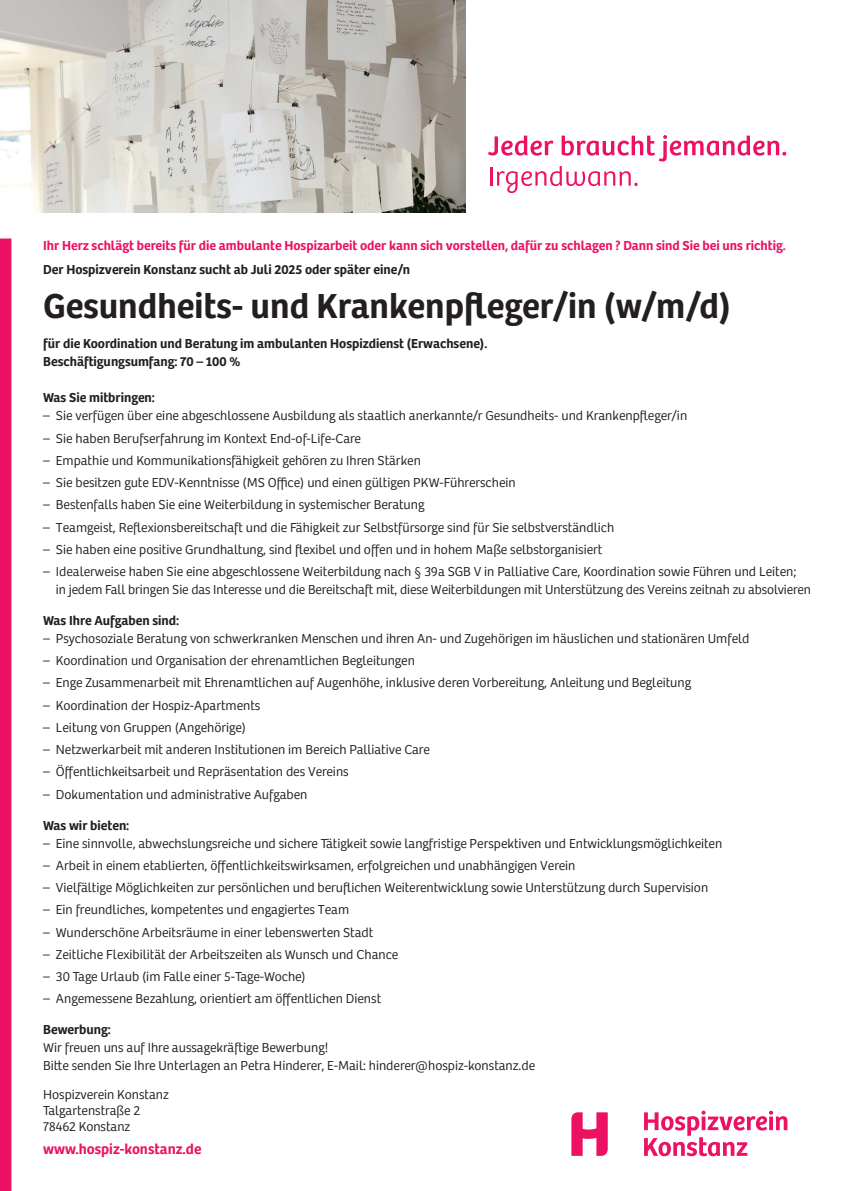
<style>
.page{position:relative;width:851px;height:1191px;background:#fff}
.page>*{position:absolute;margin:0;border:0;box-sizing:border-box;transform-origin:0 0}
.t1{font:600 36px "Hospiz";color:#231f20}
.t2{font:600 15px "Hospiz";color:#ec1163}
.t3{font:300 13.5px/18px "Hospiz";color:#231f20}
.t4{font:600 13.5px/18px "Hospiz";color:#231f20}
.t5{font:600 13.5px "Hospiz";color:#ec1163}
</style>
<div class="page">
<svg style="left:488px;top:135px;width:298px;height:58px"></svg>
<img style="left:1px;top:0;width:465px;height:213px">
<div style="left:0;top:238px;width:11px;height:953px;background:#ec1163"></div>
<svg style="left:571px;top:1112px;width:36px;height:43px"></svg>
<svg style="left:644px;top:1110px;width:143px;height:46px"></svg>
<p class="t5" style="left:43px;top:235px;width:744px">Ihr Herz schlägt bereits für die ambulante Hospizarbeit oder kann sich vorstellen, dafür zu schlagen ? Dann sind Sie bei uns richtig.</p>
<p class="t4" style="left:43px;top:260px;width:368px">Der Hospizverein Konstanz sucht ab Juli 2025 oder später eine/n</p>
<h1 class="t1" style="left:43px;top:278px;width:689px">Gesundheits- und Krankenpfleger/in (w/m/d)</h1>
<p class="t4" style="left:43px;top:334px;width:445px">für die Koordination und Beratung im ambulanten Hospizdienst (Erwachsene).<br>Beschäftigungsumfang: 70 – 100 %</p>
<p class="t4" style="left:43px;top:388px;width:113px">Was Sie mitbringen:</p>
<p class="t3" style="left:43px;top:406px;width:645px">– Sie verfügen über eine abgeschlossene Ausbildung als staatlich anerkannte/r Gesundheits- und Krankenpfleger/in</p>
<p class="t3" style="left:43px;top:428px;width:319px">– Sie haben Berufserfahrung im Kontext End-of-Life-Care</p>
<p class="t3" style="left:43px;top:450px;width:379px">– Empathie und Kommunikationsfähigkeit gehören zu Ihren Stärken</p>
<p class="t3" style="left:43px;top:473px;width:474px">– Sie besitzen gute EDV-Kenntnisse (MS Office) und einen gültigen PKW-Führerschein</p>
<p class="t3" style="left:43px;top:495px;width:383px">– Bestenfalls haben Sie eine Weiterbildung in systemischer Beratung</p>
<p class="t3" style="left:43px;top:517px;width:572px">– Teamgeist, Reflexionsbereitschaft und die Fähigkeit zur Selbstfürsorge sind für Sie selbstverständlich</p>
<p class="t3" style="left:43px;top:539px;width:560px">– Sie haben eine positive Grundhaltung, sind flexibel und offen und in hohem Maße selbstorganisiert</p>
<p class="t3" style="left:56px;top:562px;width:756px;text-indent:-13px">– Idealerweise haben Sie eine abgeschlossene Weiterbildung nach § 39a SGB V in Palliative Care, Koordination sowie Führen und Leiten;<br>in jedem Fall bringen Sie das Interesse und die Bereitschaft mit, diese Weiterbildungen mit Unterstützung des Vereins zeitnah zu absolvieren</p>
<p class="t4" style="left:43px;top:610px;width:137px">Was Ihre Aufgaben sind:</p>
<p class="t3" style="left:43px;top:628px;width:707px">– Psychosoziale Beratung von schwerkranken Menschen und ihren An- und Zugehörigen im häuslichen und stationären Umfeld</p>
<p class="t3" style="left:43px;top:651px;width:373px">– Koordination und Organisation der ehrenamtlichen Begleitungen</p>
<p class="t3" style="left:43px;top:673px;width:649px">– Enge Zusammenarbeit mit Ehrenamtlichen auf Augenhöhe, inklusive deren Vorbereitung, Anleitung und Begleitung</p>
<p class="t3" style="left:43px;top:695px;width:219px">– Koordination der Hospiz-Apartments</p>
<p class="t3" style="left:43px;top:717px;width:204px">– Leitung von Gruppen (Angehörige)</p>
<p class="t3" style="left:43px;top:740px;width:388px">– Netzwerkarbeit mit anderen Institutionen im Bereich Palliative Care</p>
<p class="t3" style="left:43px;top:762px;width:307px">– Öffentlichkeitsarbeit und Repräsentation des Vereins</p>
<p class="t3" style="left:43px;top:784px;width:266px">– Dokumentation und administrative Aufgaben</p>
<p class="t4" style="left:43px;top:815px;width:88px">Was wir bieten:</p>
<p class="t3" style="left:43px;top:833px;width:680px">– Eine sinnvolle, abwechslungsreiche und sichere Tätigkeit sowie langfristige Perspektiven und Entwicklungsmöglichkeiten</p>
<p class="t3" style="left:43px;top:855px;width:533px">– Arbeit in einem etablierten, öffentlichkeitswirksamen, erfolgreichen und unabhängigen Verein</p>
<p class="t3" style="left:43px;top:877px;width:666px">– Vielfältige Möglichkeiten zur persönlichen und beruflichen Weiterentwicklung sowie Unterstützung durch Supervision</p>
<p class="t3" style="left:43px;top:900px;width:307px">– Ein freundliches, kompetentes und engagiertes Team</p>
<p class="t3" style="left:43px;top:922px;width:331px">– Wunderschöne Arbeitsräume in einer lebenswerten Stadt</p>
<p class="t3" style="left:43px;top:944px;width:356px">– Zeitliche Flexibilität der Arbeitszeiten als Wunsch und Chance</p>
<p class="t3" style="left:43px;top:966px;width:264px">– 30 Tage Urlaub (im Falle einer 5-Tage-Woche)</p>
<p class="t3" style="left:43px;top:989px;width:339px">– Angemessene Bezahlung, orientiert am öffentlichen Dienst</p>
<p class="t4" style="left:43px;top:1019px;width:69px">Bewerbung:</p>
<p class="t3" style="left:43px;top:1037px;width:493px">Wir freuen uns auf Ihre aussagekräftige Bewerbung!<br>Bitte senden Sie Ihre Unterlagen an Petra Hinderer, E-Mail: hinderer@hospiz-konstanz.de</p>
<p class="t3" style="left:43px;top:1085px;width:127px;line-height:16.2px">Hospizverein Konstanz<br>Talgartenstraße 2<br>78462 Konstanz</p>
<p class="t2" style="left:43px;top:1137px;width:160px">www.hospiz-konstanz.de</p>
</div>
